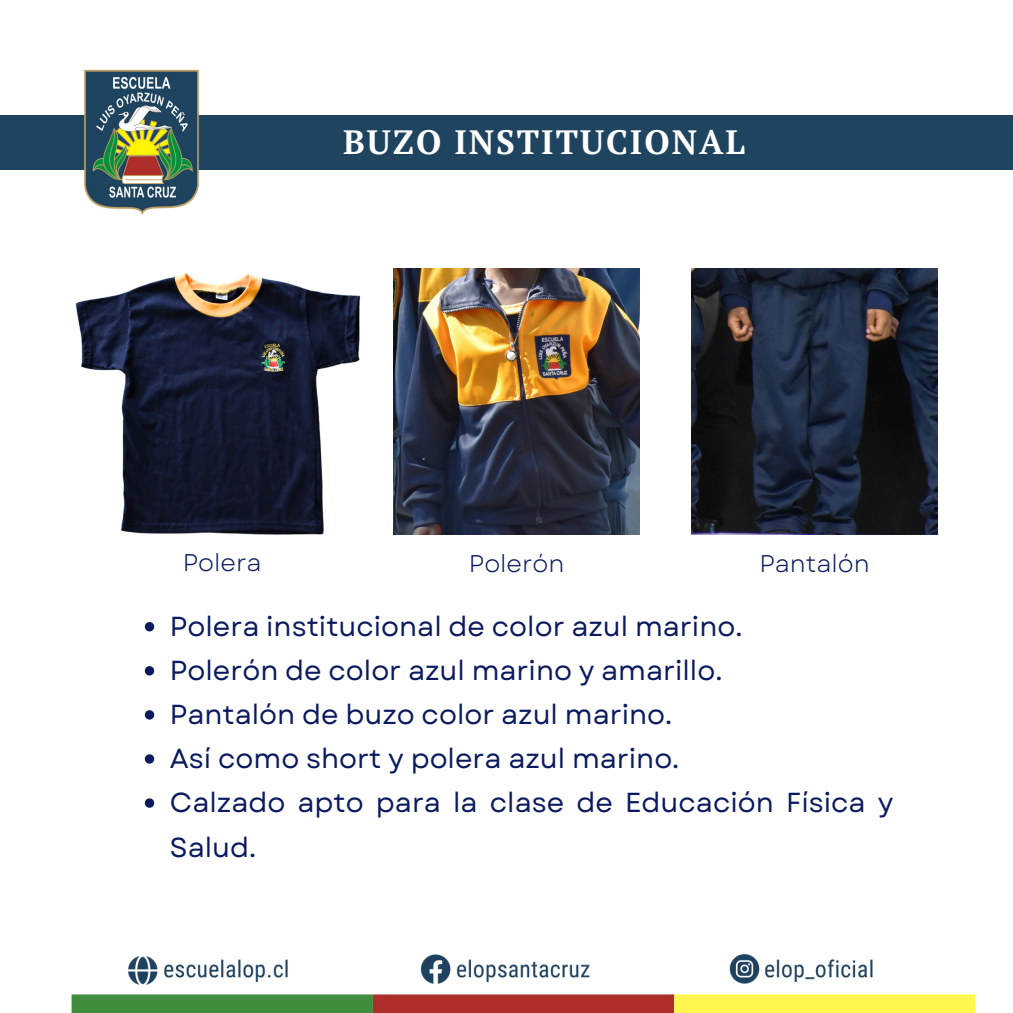
<style>
.page{position:relative;width:1013px;height:1013px;background:#fff}
.page>*{position:absolute;margin:0;border:0;box-sizing:border-box;transform-origin:0 0}
.t1{font:700 33.62px "PT Serif";letter-spacing:.06em;color:#fff}
.t2{font:27.5px/44px "Garet";color:#0a1a5e}
.t3{font:24.12px "Garet";color:#0a1a5e}
</style>
<div class="page">
<div style="left:0;top:115px;width:1012px;height:55px;background:#1f445f"></div>
<img style="left:84px;top:69px;width:115px;height:146px">
<div style="left:72px;top:994px;width:301px;height:18px;background:#3f8d3d"></div>
<div style="left:373px;top:994px;width:301px;height:18px;background:#ae2e2b"></div>
<div style="left:674px;top:994px;width:301px;height:18px;background:#fff650"></div>
<img style="left:128px;top:953px;width:745px;height:32px">
<img style="left:75px;top:272px;width:286px;height:263px">
<img style="left:691px;top:268px;width:246px;height:267px">
<img style="left:394px;top:268px;width:245px;height:267px">
<svg style="left:145px;top:622px;width:9px;height:9px"></svg>
<svg style="left:145px;top:666px;width:9px;height:9px"></svg>
<svg style="left:145px;top:710px;width:9px;height:9px"></svg>
<svg style="left:145px;top:754px;width:9px;height:9px"></svg>
<svg style="left:145px;top:798px;width:9px;height:9px"></svg>
<p class="t1" style="left:343px;top:119px;width:403px">BUZO INSTITUCIONAL</p>
<h1 class="t3" style="left:183px;top:545px;width:80px">Polera</h1>
<p class="t3" style="left:469px;top:546px;width:97px">Polerón</p>
<p class="t3" style="left:759px;top:546px;width:112px">Pantalón</p>
<p class="t2" style="left:170px;top:604px;width:574px">Polera institucional de color azul marino.</p>
<p class="t2" style="left:170px;top:648px;width:554px">Polerón de color azul marino y amarillo.</p>
<p class="t2" style="left:170px;top:692px;width:503px">Pantalón de buzo color azul marino.</p>
<p class="t2" style="left:170px;top:737px;width:511px">Así como short y polera azul marino.</p>
<p class="t2" style="left:170px;top:781px;width:725px">Calzado apto para la clase de Educación Física y<br>Salud.</p>
</div>
